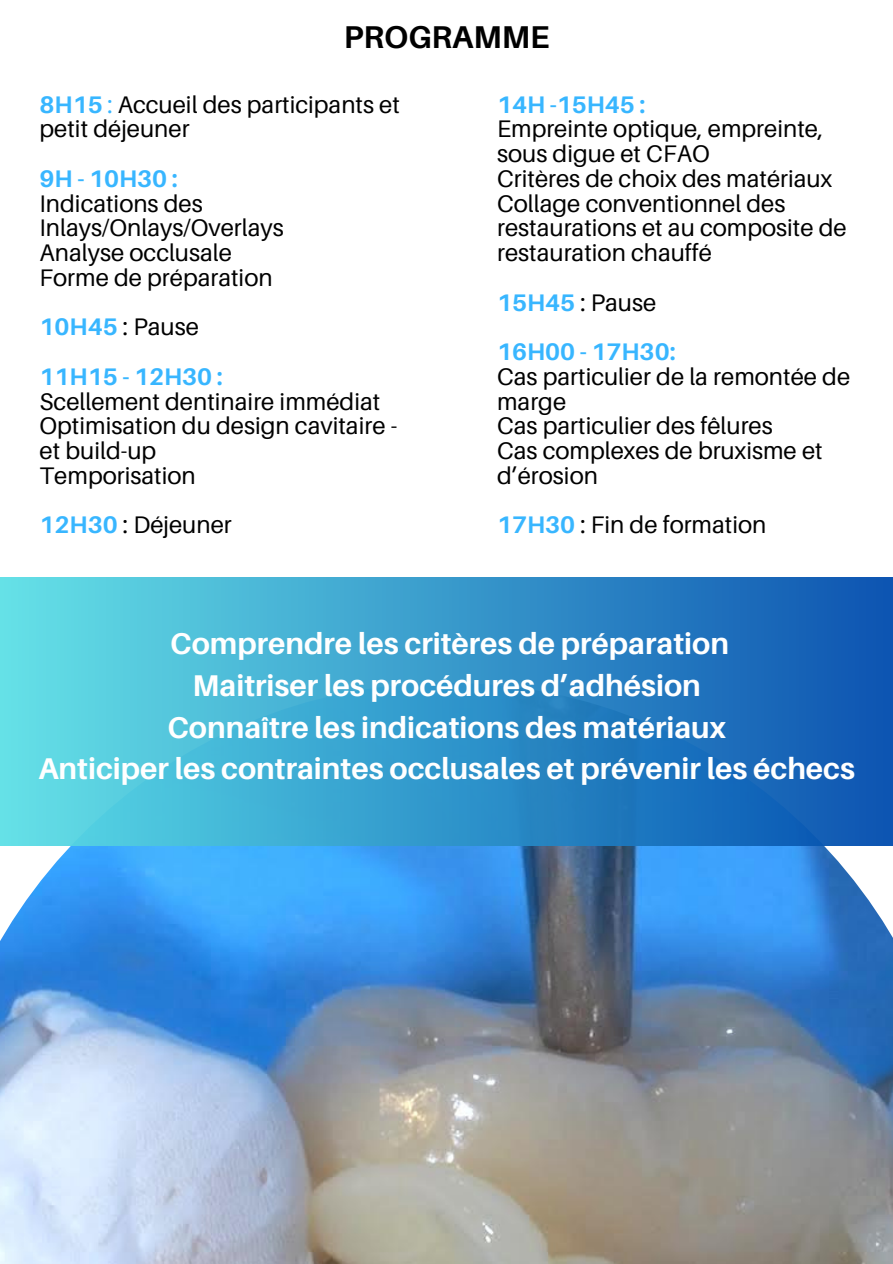
<style>
.page{position:relative;width:893px;height:1264px;background:#fff}
.page>*{position:absolute;margin:0;border:0;box-sizing:border-box;transform-origin:0 0}
.t1{font:700 31.5px "Aileron";color:#000}
.t2{font:700 30px/41.7px "Aileron";color:#fff;text-align:center}
.t3{font:24px/24.8px "Aileron";color:#000}
.t4{font:700 24px "Aileron";color:#38b6ff}
.s1{font-weight:700;color:#38b6ff}
.s2{color:#38b6ff}
</style>
<div class="page">
<img style="left:0;top:845px;width:892px;height:418px">
<div style="left:0;top:578px;width:892px;height:267px;background:linear-gradient(to right,#62e0e7,#0a52b0)"></div>
<h2 class="t1" style="left:344px;top:17px;width:207px">PROGRAMME</h2>
<h1 class="t3" style="left:40px;top:91px;width:362px"><span class="s1">8H15</span> <span class="s2">:</span> Accueil des participants et petit déjeuner</h1>
<p class="t4" style="left:40px;top:163px;width:140px">9H - 10H30 :</p>
<p class="t3" style="left:40px;top:190px;width:246px">Indications des<br>Inlays/Onlays/Overlays</p>
<p class="t3" style="left:40px;top:240px;width:194px">Analyse occlusale</p>
<p class="t3" style="left:40px;top:264px;width:234px">Forme de préparation</p>
<p class="t3" style="left:40px;top:314px;width:161px"><span class="s1">10H45</span> : Pause</p>
<p class="t4" style="left:40px;top:361px;width:185px">11H15 - 12H30 :</p>
<p class="t3" style="left:40px;top:388px;width:342px">Scellement dentinaire immédiat</p>
<p class="t3" style="left:40px;top:413px;width:359px">Optimisation du design cavitaire - et build-up</p>
<p class="t3" style="left:40px;top:462px;width:157px">Temporisation</p>
<p class="t3" style="left:40px;top:512px;width:194px"><span class="s1">12H30</span> : Déjeuner</p>
<p class="t4" style="left:497px;top:89px;width:150px">14H -15H45 :</p>
<p class="t3" style="left:497px;top:116px;width:328px">Empreinte optique, empreinte, sous digue et CFAO</p>
<p class="t3" style="left:497px;top:165px;width:337px">Critères de choix des matériaux</p>
<p class="t3" style="left:497px;top:190px;width:351px">Collage conventionnel des restaurations et au composite de restauration chauffé</p>
<p class="t3" style="left:497px;top:289px;width:161px"><span class="s1">15H45</span> : Pause</p>
<p class="t4" style="left:497px;top:337px;width:180px">16H00 - 17H30:</p>
<p class="t3" style="left:497px;top:363px;width:354px">Cas particulier de la remontée de marge</p>
<p class="t3" style="left:497px;top:413px;width:277px">Cas particulier des fêlures</p>
<p class="t3" style="left:497px;top:438px;width:327px">Cas complexes de bruxisme et d’érosion</p>
<p class="t3" style="left:497px;top:512px;width:271px"><span class="s1">17H30</span> : Fin de formation</p>
<p class="t2" style="left:38px;top:622px;width:818px">Comprendre les critères de préparation<br>Maitriser les procédures d’adhésion<br>Connaître les indications des matériaux<br>Anticiper les contraintes occlusales et prévenir les échecs</p>
</div>
